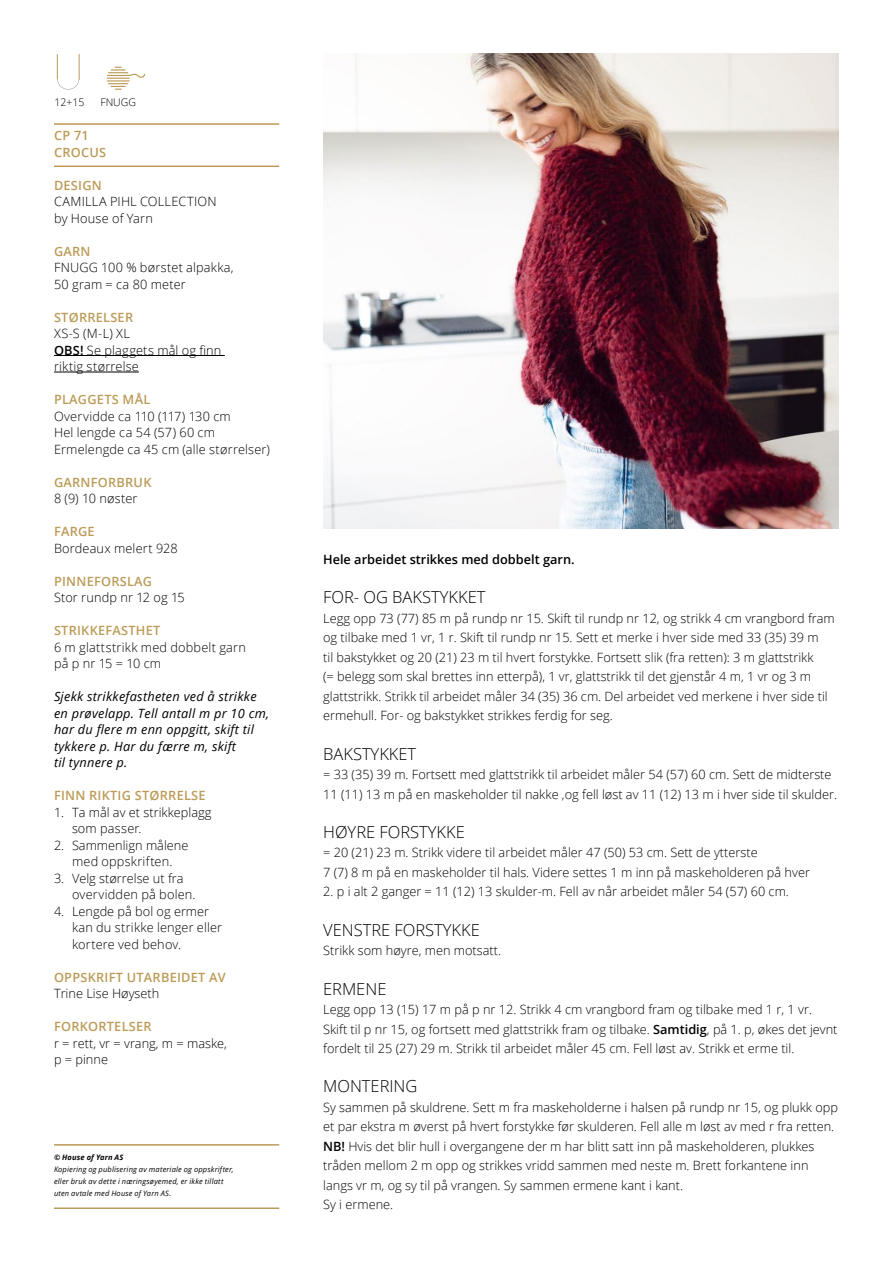
<style>
.page{position:relative;width:893px;height:1263px;background:#fff}
.page>*{position:absolute;margin:0;border:0;box-sizing:border-box;transform-origin:0 0}
.Brødtekst{font:300 16.5px "Open Sans";color:#000}
.Brødtekst-2{font:300 12.75px/19.5px "Open Sans";color:#000}
.Faktatekst{font:300 12.75px/16.5px "Open Sans";letter-spacing:.01em;color:#000}
.Faktatekst-2{font:600 12.75px "Open Sans";letter-spacing:.02em;color:#bb9b57}
.Faktatekst-3{font:italic 12.75px "Open Sans";letter-spacing:.02em;color:#000}
.Brødtekst-3{font:600 12.75px "Open Sans";color:#000}
.t1{font:300 10.5px "Open Sans";color:#000}
.t2{font:italic 7.5px "Open Sans";letter-spacing:.025em;color:#000}
.t3{font:italic 700 7.5px "Open Sans";letter-spacing:.025em;color:#000}
.s1{font-weight:600}
</style>
<div class="page">
<hr style="left:54px;top:355px;width:171px;height:1px;background:#000">
<hr style="left:54px;top:372px;width:85px;height:1px;background:#000">
<hr style="left:54px;top:123px;width:225px;height:2px;background:#bb9b57">
<hr style="left:54px;top:166px;width:225px;height:1px;background:#bb9b57">
<img style="left:323px;top:53px;width:516px;height:476px">
<svg style="left:57px;top:54px;width:23px;height:35px"></svg>
<svg style="left:107px;top:67px;width:38px;height:23px"></svg>
<hr style="left:107px;top:80px;width:23px;height:2px;background:#bb9b57">
<hr style="left:54px;top:1144px;width:225px;height:1px;background:#bb9b57">
<hr style="left:54px;top:1207px;width:225px;height:2px;background:#bb9b57">
<p class="t1" style="left:54px;top:95px;width:31px">12+15</p>
<p class="t1" style="left:100px;top:95px;width:37px">FNUGG</p>
<p class="Faktatekst-2" style="left:54px;top:127px;width:36px">CP 71</p>
<p class="Faktatekst-2" style="left:54px;top:143px;width:54px">CROCUS</p>
<p class="Faktatekst-2" style="left:54px;top:176px;width:49px">DESIGN</p>
<p class="Faktatekst" style="left:54px;top:193px;width:164px">CAMILLA PIHL COLLECTION</p>
<p class="Faktatekst" style="left:54px;top:209px;width:100px">by House of Yarn</p>
<p class="Faktatekst-2" style="left:54px;top:242px;width:38px">GARN</p>
<p class="Faktatekst" style="left:54px;top:259px;width:181px">FNUGG 100 % børstet alpakka,</p>
<p class="Faktatekst" style="left:54px;top:275px;width:133px">50 gram = ca 80 meter</p>
<p class="Faktatekst-2" style="left:54px;top:308px;width:81px">STØRRELSER</p>
<p class="Faktatekst" style="left:54px;top:325px;width:77px">XS-S (M-L) XL</p>
<p class="Faktatekst" style="left:54px;top:341px;width:169px"><span class="s1">OBS!</span> Se plaggets mål og finn</p>
<p class="Faktatekst" style="left:54px;top:358px;width:86px">riktig størrelse</p>
<p class="Faktatekst-2" style="left:54px;top:391px;width:98px">PLAGGETS MÅL</p>
<p class="Faktatekst" style="left:54px;top:407px;width:178px">Overvidde ca 110 (117) 130 cm</p>
<p class="Faktatekst" style="left:54px;top:424px;width:163px">Hel lengde ca 54 (57) 60 cm</p>
<p class="Faktatekst" style="left:54px;top:440px;width:217px">Ermelengde ca 45 cm (alle størrelser)</p>
<p class="Faktatekst-2" style="left:54px;top:473px;width:99px">GARNFORBRUK</p>
<p class="Faktatekst" style="left:54px;top:490px;width:85px">8 (9) 10 nøster</p>
<p class="Faktatekst-2" style="left:54px;top:523px;width:42px">FARGE</p>
<p class="Faktatekst" style="left:54px;top:539px;width:125px">Bordeaux melert 928</p>
<p class="Faktatekst-2" style="left:54px;top:572px;width:100px">PINNEFORSLAG</p>
<p class="Faktatekst" style="left:54px;top:589px;width:132px">Stor rundp nr 12 og 15</p>
<p class="Faktatekst-2" style="left:54px;top:622px;width:108px">STRIKKEFASTHET</p>
<p class="Faktatekst" style="left:54px;top:638px;width:193px">6 m glattstrikk med dobbelt garn</p>
<p class="Faktatekst" style="left:54px;top:655px;width:109px">på p nr 15 = 10 cm</p>
<p class="Faktatekst-3" style="left:54px;top:688px;width:204px">Sjekk strikkefastheten ved å strikke</p>
<p class="Faktatekst-3" style="left:54px;top:704px;width:217px">en prøvelapp. Tell antall m pr 10 cm,</p>
<p class="Faktatekst-3" style="left:54px;top:721px;width:201px">har du flere m enn oppgitt, skift til</p>
<p class="Faktatekst-3" style="left:54px;top:737px;width:184px">tykkere p. Har du færre m, skift</p>
<p class="Faktatekst-3" style="left:54px;top:754px;width:75px">til tynnere p.</p>
<p class="Faktatekst-2" style="left:54px;top:787px;width:153px">FINN RIKTIG STØRRELSE</p>
<p class="Faktatekst" style="left:72px;top:803px;width:141px;text-indent:-18px">1. Ta mål av et strikkeplagg som passer.</p>
<p class="Faktatekst" style="left:54px;top:836px;width:136px;text-align:center">2. Sammenlign målene med oppskriften.</p>
<p class="Faktatekst" style="left:72px;top:869px;width:125px;text-indent:-18px">3. Velg størrelse ut fra overvidden på bolen.</p>
<p class="Faktatekst" style="left:72px;top:902px;width:152px;text-indent:-18px">4. Lengde på bol og ermer kan du strikke lenger eller kortere ved behov.</p>
<p class="Faktatekst-2" style="left:54px;top:968px;width:173px">OPPSKRIFT UTARBEIDET AV</p>
<p class="Faktatekst" style="left:54px;top:985px;width:107px">Trine Lise Høyseth</p>
<p class="Faktatekst-2" style="left:54px;top:1018px;width:99px">FORKORTELSER</p>
<p class="Faktatekst" style="left:54px;top:1034px;width:175px">r = rett, vr = vrang, m = maske,</p>
<p class="Faktatekst" style="left:54px;top:1051px;width:56px">p = pinne</p>
<p class="t3" style="left:54px;top:1152px;width:71px">© House of Yarn AS</p>
<p class="t2" style="left:54px;top:1164px;width:181px">Kopiering og publisering av materiale og oppskrifter,</p>
<p class="t2" style="left:54px;top:1176px;width:171px">eller bruk av dette i næringsøyemed, er ikke tillatt</p>
<p class="t2" style="left:54px;top:1188px;width:119px">uten avtale med House of Yarn AS.</p>
<p class="Brødtekst-3" style="left:323px;top:550px;width:253px">Hele arbeidet strikkes med dobbelt garn.</p>
<p class="Brødtekst" style="left:323px;top:586px;width:164px">FOR- OG BAKSTYKKET</p>
<p class="Brødtekst-2" style="left:323px;top:608px;width:513px">Legg opp 73 (77) 85 m på rundp nr 15. Skift til rundp nr 12, og strikk 4 cm vrangbord fram og tilbake med 1 vr, 1 r. Skift til rundp nr 15. Sett et merke i hver side med 33 (35) 39 m<br>til bakstykket og 20 (21) 23 m til hvert forstykke. Fortsett slik (fra retten): 3 m glattstrikk<br>(= belegg som skal brettes inn etterpå), 1 vr, glattstrikk til det gjenstår 4 m, 1 vr og 3 m glattstrikk. Strikk til arbeidet måler 34 (35) 36 cm. Del arbeidet ved merkene i hver side til ermehull. For- og bakstykket strikkes ferdig for seg.</p>
<p class="Brødtekst" style="left:323px;top:742px;width:95px">BAKSTYKKET</p>
<p class="Brødtekst-2" style="left:323px;top:764px;width:515px">= 33 (35) 39 m. Fortsett med glattstrikk til arbeidet måler 54 (57) 60 cm. Sett de midterste<br>11 (11) 13 m på en maskeholder til nakke ,og fell løst av 11 (12) 13 m i hver side til skulder.</p>
<p class="Brødtekst" style="left:323px;top:821px;width:143px">HØYRE FORSTYKKE</p>
<p class="Brødtekst-2" style="left:323px;top:843px;width:436px">= 20 (21) 23 m. Strikk videre til arbeidet måler 47 (50) 53 cm. Sett de ytterste</p>
<p class="Brødtekst-2" style="left:323px;top:862px;width:488px">7 (7) 8 m på en maskeholder til hals. Videre settes 1 m inn på maskeholderen på hver</p>
<p class="Brødtekst-2" style="left:323px;top:882px;width:467px">2. p i alt 2 ganger = 11 (12) 13 skulder-m. Fell av når arbeidet måler 54 (57) 60 cm.</p>
<p class="Brødtekst" style="left:323px;top:918px;width:158px">VENSTRE FORSTYKKE</p>
<p class="Brødtekst-2" style="left:323px;top:940px;width:179px">Strikk som høyre, men motsatt.</p>
<p class="Brødtekst" style="left:323px;top:977px;width:65px">ERMENE</p>
<p class="Brødtekst-2" style="left:323px;top:999px;width:516px">Legg opp 13 (15) 17 m på p nr 12. Strikk 4 cm vrangbord fram og tilbake med 1 r, 1 vr.<br>Skift til p nr 15, og fortsett med glattstrikk fram og tilbake. <span class="s1">Samtidig</span>, på 1. p, økes det jevnt fordelt til 25 (27) 29 m. Strikk til arbeidet måler 45 cm. Fell løst av. Strikk et erme til.</p>
<p class="Brødtekst" style="left:323px;top:1075px;width:96px">MONTERING</p>
<p class="Brødtekst-2" style="left:323px;top:1097px;width:516px">Sy sammen på skuldrene. Sett m fra maskeholderne i halsen på rundp nr 15, og plukk opp et par ekstra m øverst på hvert forstykke før skulderen. Fell alle m løst av med r fra retten.<br><span class="s1">NB!</span> Hvis det blir hull i overgangene der m har blitt satt inn på maskeholderen, plukkes tråden mellom 2 m opp og strikkes vridd sammen med neste m. Brett forkantene inn langs vr m, og sy til på vrangen. Sy sammen ermene kant i kant.</p>
<p class="Brødtekst-2" style="left:323px;top:1195px;width:72px">Sy i ermene.</p>
</div>
